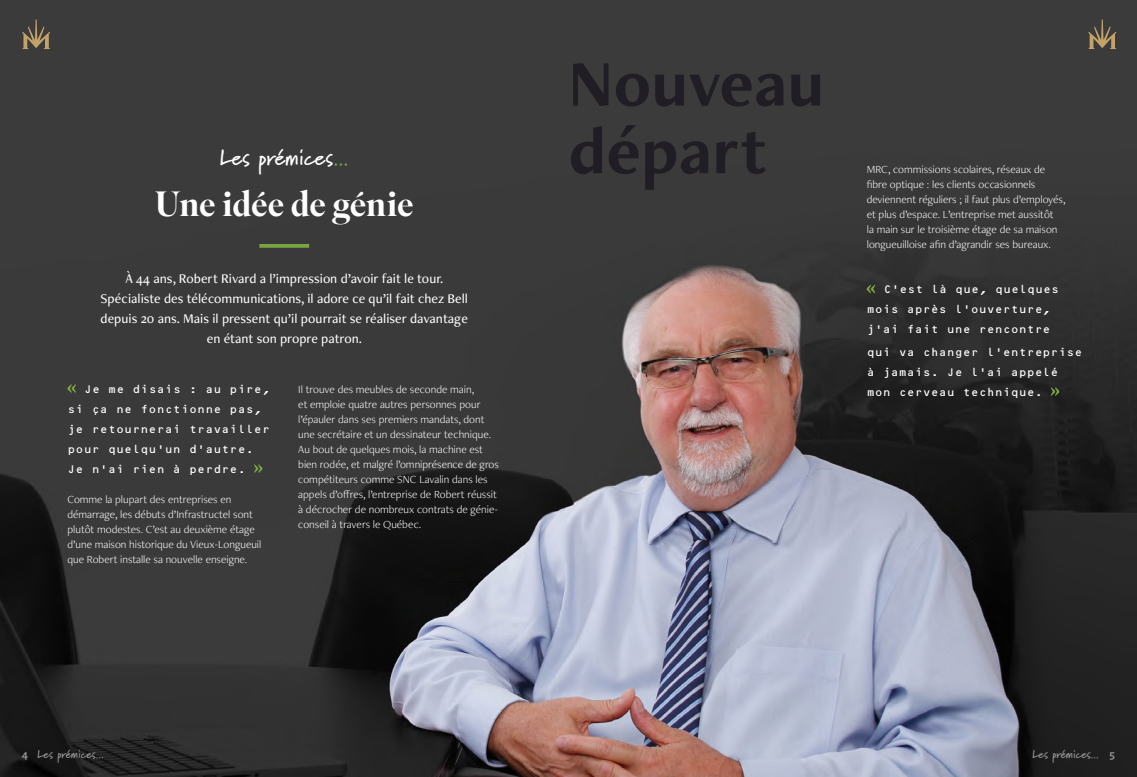
<style>
.page{position:relative;width:1137px;height:777px;background:#fff}
.page>*{position:absolute;margin:0;border:0;box-sizing:border-box;transform-origin:0 0}
.t1{font:700 67.5px/67.5px "Freight Neo Pro";color:#201e24}
.t2{font:500 35px "Superior Title";letter-spacing:-.015em;color:#fff}
.t3{font:700 21.88px "Marydale";color:#fff}
.t4{font:500 13.75px/20px "Freight Neo Pro";color:#fff;text-align:center}
.t5{font:300 11.25px/15px "Freight Neo Pro";color:#fff}
.t6{font:11.25px/20px "OCRB Std";letter-spacing:-.01em;color:#fff}
.t7{font:700 11.25px "Marydale";color:#999}
.s1{color:#79a541}
.s2{font-family:"Ideal Sans";font-weight:500}
</style>
<div class="page">
<img style="left:0;top:0;width:1136px;height:776px">
<svg style="left:259px;top:244px;width:50px;height:4px"></svg>
<svg style="left:68px;top:384px;width:8px;height:8px"></svg>
<svg style="left:254px;top:464px;width:8px;height:8px"></svg>
<svg style="left:866px;top:284px;width:9px;height:9px"></svg>
<svg style="left:1050px;top:387px;width:9px;height:9px"></svg>
<svg style="left:22px;top:19px;width:28px;height:30px"></svg>
<svg style="left:1088px;top:19px;width:28px;height:30px"></svg>
<h3 class="t3" style="left:220px;top:145px;width:130px">Les prémices<span class="s1">...</span></h3>
<h2 class="t2" style="left:155px;top:182px;width:260px">Une idée de génie</h2>
<p class="t4" style="left:100px;top:268px;width:369px">À 44 ans, Robert Rivard a l’impression d’avoir fait le tour.<br>Spécialiste des télécommunications, il adore ce qu’il fait chez Bell depuis 20 ans. Mais il pressent qu’il pourrait se réaliser davantage en étant son propre patron.</p>
<p class="t6" style="left:68px;top:379px;width:204px;text-indent:16px">Je me disais : au pire, si ça ne fonctionne pas, je retournerai travailler pour quelqu’un d’autre.<br>Je n’ai rien à perdre.</p>
<p class="t5" style="left:68px;top:491px;width:195px">Comme la plupart des entreprises en démarrage, les débuts d’Infrastructel sont plutôt modestes. C’est au deuxième étage d’une maison historique du Vieux-Longueuil que Robert installe sa nouvelle enseigne.</p>
<p class="t5" style="left:298px;top:381px;width:202px">Il trouve des meubles de seconde main,<br>et emploie quatre autres personnes pour l’épauler dans ses premiers mandats, dont une secrétaire et un dessinateur technique.<br>Au bout de quelques mois, la machine est bien rodée, et malgré l’omniprésence de gros compétiteurs comme SNC Lavalin dans les appels d’offres, l’entreprise de Robert réussit à décrocher de nombreux contrats de génie&shy;conseil à travers le Québec.</p>
<h1 class="t1" style="left:568px;top:48px;width:257px">Nouveau départ</h1>
<p class="t5" style="left:866px;top:161px;width:200px">MRC, commissions scolaires, réseaux de fibre optique : les clients occasionnels deviennent réguliers ; il faut plus d’employés, et plus d’espace. L’entreprise met aussitôt<br>la main sur le troisième étage de sa maison longueuilloise afin d’agrandir ses bureaux.</p>
<p class="t6" style="left:866px;top:279px;width:194px;text-indent:17px">C’est là que, quelques mois après l’ouverture, j’ai fait une rencontre</p>
<p class="t6" style="left:866px;top:342px;width:217px">qui va changer l’entreprise à jamais. Je l’ai appelé mon cerveau technique.</p>
<p class="t7" style="left:22px;top:747px;width:83px"><span class="s2">4</span> Les prémices...</p>
<p class="t7" style="left:1032px;top:747px;width:84px">Les prémices... <span class="s2">5</span></p>
</div>
